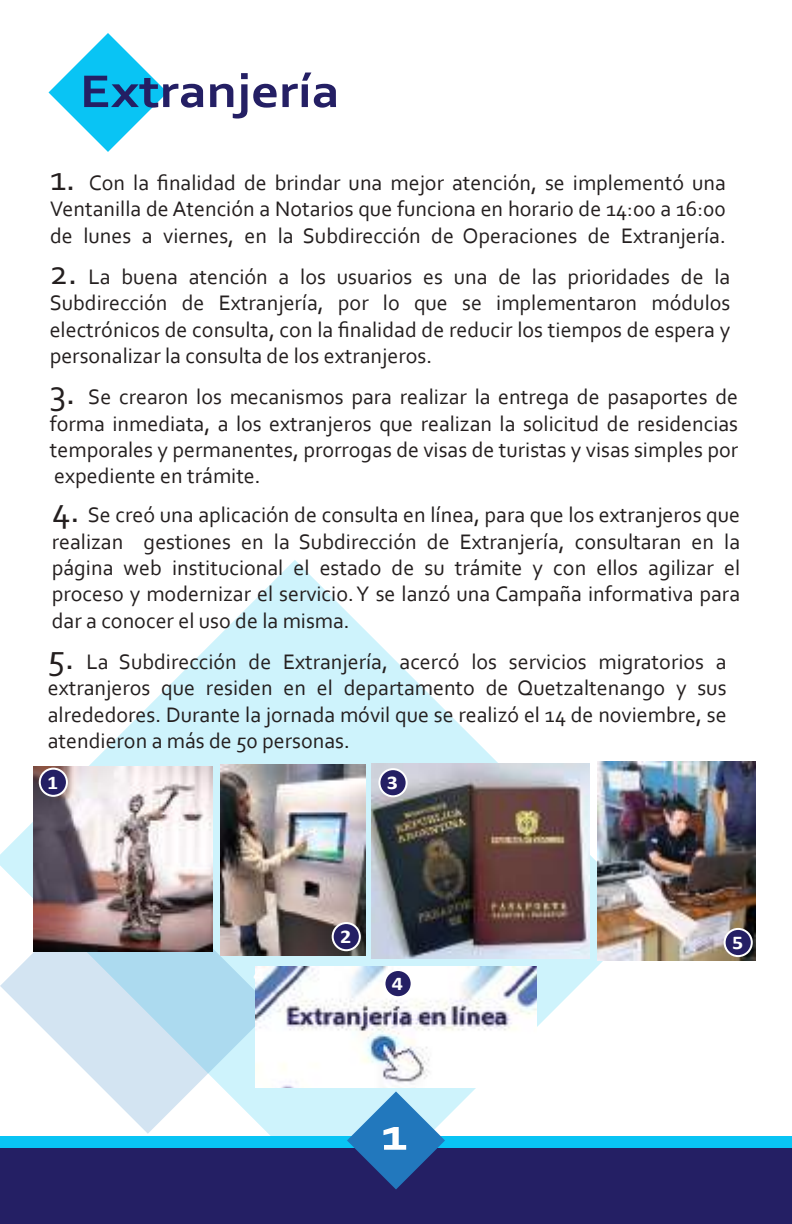
<style>
.page{position:relative;width:792px;height:1224px;background:#fff}
.page>*{position:absolute;margin:0;border:0;box-sizing:border-box;transform-origin:0 0}
.t1{font:700 48px "Corbel";color:#241f64;scale:1.13 1}
.t2{font:700 48px "Corbel";color:#fff;scale:1.13 1}
.t3{font:22px/26.4px "Corbel";color:#241f1f;text-align:justify}
.t4{font:700 19.4px "Calibri";color:#fff;scale:1.13 1}
.s1{font-size:36px}
</style>
<div class="page">
<svg style="left:0;top:560px;width:603px;height:576px"></svg>
<svg style="left:0;top:861px;width:273px;height:273px"></svg>
<svg style="left:49px;top:33px;width:118px;height:119px"></svg>
<div style="left:0;top:1136px;width:792px;height:70px;background:#09c4f4"></div>
<div style="left:0;top:1148px;width:792px;height:76px;background:#241f64"></div>
<svg style="left:347px;top:1091px;width:98px;height:98px"></svg>
<img style="left:34px;top:767px;width:179px;height:184px">
<img style="left:221px;top:764px;width:145px;height:191px">
<img style="left:372px;top:763px;width:217px;height:196px">
<img style="left:597px;top:761px;width:159px;height:200px">
<div style="left:40px;top:769px;width:27px;height:27px;background:#241f64;border-radius:50%"></div>
<div style="left:39px;top:768px;width:29px;height:29px;border:2px solid #fff;border-radius:50%"></div>
<img style="left:255px;top:967px;width:282px;height:121px">
<div style="left:333px;top:923px;width:27px;height:27px;background:#241f64;border-radius:50%"></div>
<div style="left:332px;top:922px;width:29px;height:29px;border:2px solid #fff;border-radius:50%"></div>
<div style="left:379px;top:769px;width:28px;height:27px;background:#241f64;border-radius:50%"></div>
<div style="left:378px;top:768px;width:30px;height:29px;border:2px solid #fff;border-radius:50%"></div>
<div style="left:725px;top:929px;width:27px;height:27px;background:#241f64;border-radius:50%"></div>
<div style="left:724px;top:928px;width:29px;height:29px;border:2px solid #fff;border-radius:50%"></div>
<div style="left:384px;top:970px;width:28px;height:27px;background:#241f64;border-radius:50%"></div>
<div style="left:383px;top:969px;width:30px;height:29px;border:2px solid #fff;border-radius:50%"></div>
<h1 class="t1" style="left:80px;top:61px;width:231px">Extranjería</h1>
<p class="t3" style="left:50px;top:169px;width:677px"><span class="s1">1.</span> Con la finalidad de brindar una mejor atención, se implementó una Ventanilla de Atención a Notarios que funciona en horario de 14:00 a 16:00 de lunes a viernes, en la Subdirección de Operaciones de Extranjería.</p>
<p class="t3" style="left:50px;top:263px;width:682px"><span class="s1">2.</span> La buena atención a los usuarios es una de las prioridades de la Subdirección de Extranjería, por lo que se implementaron módulos electrónicos de consulta, con la finalidad de reducir los tiempos de espera y personalizar la consulta de los extranjeros.</p>
<p class="t3" style="left:50px;top:383px;width:690px"><span class="s1">3.</span> Se crearon los mecanismos para realizar la entrega de pasaportes de forma inmediata, a los extranjeros que realizan la solicitud de residencias temporales y permanentes, prorrogas de visas de turistas y visas simples por expediente en trámite.</p>
<p class="t3" style="left:52px;top:501px;width:690px"><span class="s1">4.</span> Se creó una aplicación de consulta en línea, para que los extranjeros que realizan gestiones en la Subdirección de Extranjería, consultaran en la página web institucional el estado de su trámite y con ellos agilizar el proceso y modernizar el servicio. Y se lanzó una Campaña informativa para dar a conocer el uso de la misma.</p>
<p class="t3" style="left:48px;top:648px;width:680px"><span class="s1">5.</span> La Subdirección de Extranjería, acercó los servicios migratorios a extranjeros que residen en el departamento de Quetzaltenango y sus alrededores. Durante la jornada móvil que se realizó el 14 de noviembre, se atendieron a más de 50 personas.</p>
<p class="t4" style="left:47px;top:769px;width:11px">1</p>
<p class="t4" style="left:387px;top:769px;width:11px">3</p>
<p class="t4" style="left:340px;top:923px;width:11px">2</p>
<p class="t4" style="left:392px;top:970px;width:11px">4</p>
<h1 class="t2" style="left:381px;top:1104px;width:25px">1</h1>
<p class="t4" style="left:732px;top:929px;width:11px">5</p>
</div>
